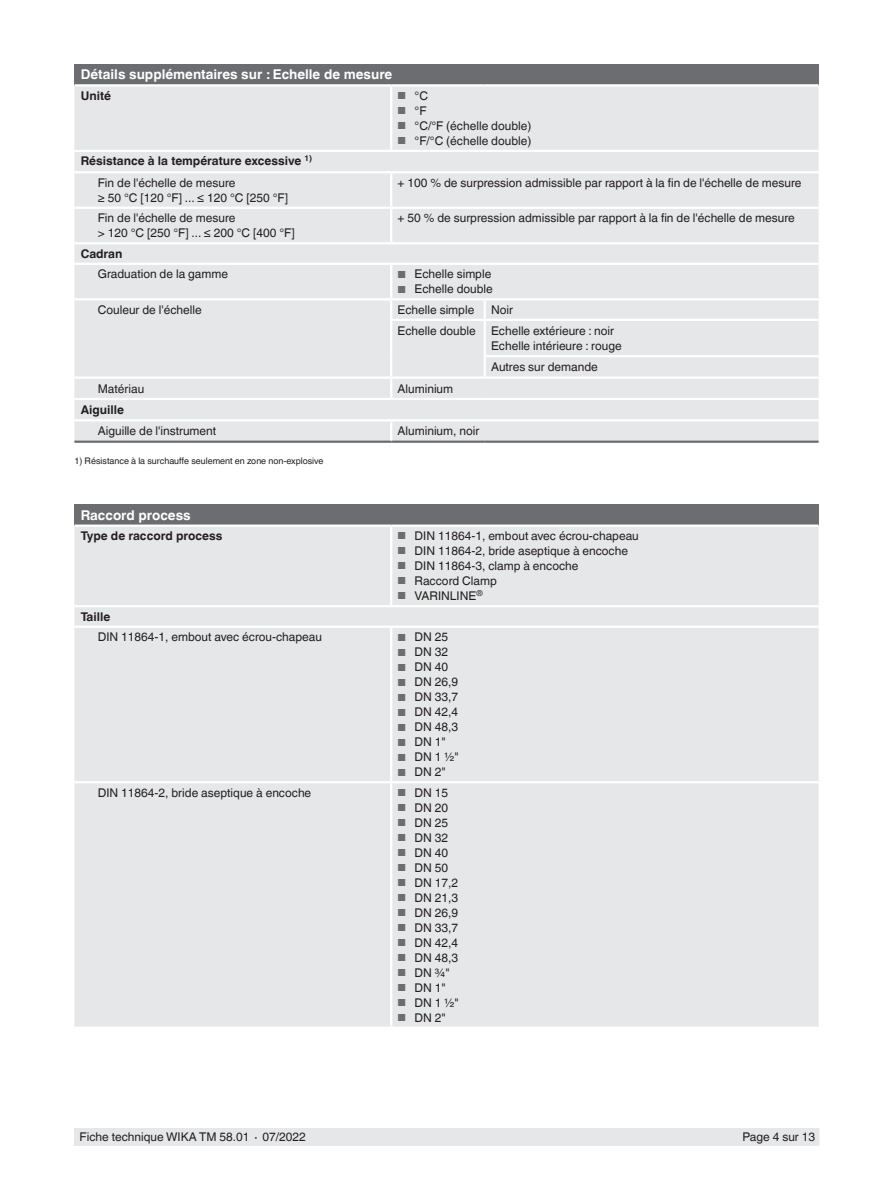
<style>
.page{position:relative;width:893px;height:1188px;background:#fff}
.page>*{position:absolute;margin:0;border:0;box-sizing:border-box;transform-origin:0 0}
.t1{font:700 13.5px "Helvetica World";color:#fff}
.t2{font:12px/15px "Helvetica World";color:#231f20}
.t3{font:700 12px/21.3px "Helvetica World";color:#231f20}
.t4{font:9px "Helvetica World";color:#231f20}
.s1{font-size:10.2px;color:#6c6d70}
.s2{font-weight:400}
</style>
<div class="page">
<div style="left:75px;top:1128px;width:744px;height:17px;background:#e6e7e9"></div>
<div style="left:74px;top:64px;width:745px;height:21px;background:#6c6d70"></div>
<div style="left:74px;top:86px;width:745px;height:355px;background:#e6e7e9"></div>
<hr style="left:391px;top:298px;width:94px;height:2px;background:#fff">
<hr style="left:485px;top:298px;width:334px;height:2px;background:#fff">
<hr style="left:485px;top:319px;width:334px;height:2px;background:#fff">
<hr style="left:484px;top:355px;width:335px;height:2px;background:#fff">
<hr style="left:74px;top:298px;width:317px;height:2px;background:#fff">
<svg style="left:390px;top:300px;width:2px;height:19px"></svg>
<hr style="left:74px;top:376px;width:317px;height:3px;background:#fff">
<svg style="left:484px;top:300px;width:2px;height:19px"></svg>
<hr style="left:390px;top:319px;width:95px;height:2px;background:#fff">
<hr style="left:390px;top:321px;width:2px;height:35px;background:#fff">
<hr style="left:484px;top:321px;width:2px;height:34px;background:#fff">
<hr style="left:390px;top:356px;width:2px;height:20px;background:#fff">
<svg style="left:484px;top:357px;width:2px;height:19px"></svg>
<hr style="left:391px;top:376px;width:94px;height:3px;background:#fff">
<hr style="left:485px;top:376px;width:334px;height:3px;background:#fff">
<hr style="left:74px;top:441px;width:317px;height:2px;background:#6c6d70">
<hr style="left:391px;top:441px;width:94px;height:2px;background:#6c6d70">
<hr style="left:485px;top:441px;width:334px;height:2px;background:#6c6d70">
<svg style="left:390px;top:379px;width:2px;height:19px"></svg>
<hr style="left:74px;top:398px;width:317px;height:2px;background:#fff">
<hr style="left:391px;top:398px;width:94px;height:2px;background:#fff">
<hr style="left:485px;top:398px;width:334px;height:2px;background:#fff">
<hr style="left:74px;top:419px;width:317px;height:2px;background:#fff">
<hr style="left:391px;top:419px;width:94px;height:2px;background:#fff">
<hr style="left:390px;top:421px;width:2px;height:20px;background:#fff">
<hr style="left:485px;top:419px;width:334px;height:2px;background:#fff">
<hr style="left:74px;top:84px;width:317px;height:2px;background:#fff">
<hr style="left:391px;top:84px;width:94px;height:2px;background:#fff">
<hr style="left:390px;top:87px;width:2px;height:63px;background:#fff">
<hr style="left:485px;top:84px;width:334px;height:2px;background:#fff">
<hr style="left:74px;top:150px;width:317px;height:2px;background:#fff">
<hr style="left:391px;top:150px;width:94px;height:2px;background:#fff">
<hr style="left:485px;top:150px;width:334px;height:2px;background:#fff">
<hr style="left:74px;top:171px;width:317px;height:2px;background:#fff">
<hr style="left:391px;top:171px;width:94px;height:2px;background:#fff">
<hr style="left:390px;top:173px;width:2px;height:34px;background:#fff">
<hr style="left:485px;top:171px;width:334px;height:2px;background:#fff">
<hr style="left:74px;top:207px;width:317px;height:2px;background:#fff">
<hr style="left:391px;top:207px;width:94px;height:2px;background:#fff">
<hr style="left:390px;top:209px;width:2px;height:33px;background:#fff">
<hr style="left:485px;top:207px;width:334px;height:2px;background:#fff">
<hr style="left:74px;top:242px;width:317px;height:2px;background:#fff">
<hr style="left:391px;top:242px;width:94px;height:2px;background:#fff">
<hr style="left:485px;top:242px;width:334px;height:2px;background:#fff">
<hr style="left:74px;top:263px;width:317px;height:2px;background:#fff">
<hr style="left:391px;top:263px;width:94px;height:2px;background:#fff">
<hr style="left:390px;top:265px;width:2px;height:33px;background:#fff">
<hr style="left:485px;top:263px;width:334px;height:2px;background:#fff">
<div style="left:74px;top:504px;width:745px;height:22px;background:#6c6d70"></div>
<div style="left:74px;top:527px;width:745px;height:500px;background:#e6e7e9"></div>
<hr style="left:74px;top:605px;width:317px;height:2px;background:#fff">
<hr style="left:391px;top:605px;width:428px;height:2px;background:#fff">
<hr style="left:74px;top:626px;width:317px;height:2px;background:#fff">
<hr style="left:391px;top:626px;width:428px;height:2px;background:#fff">
<hr style="left:74px;top:781px;width:317px;height:2px;background:#fff">
<hr style="left:391px;top:781px;width:428px;height:2px;background:#fff">
<hr style="left:74px;top:525px;width:317px;height:2px;background:#fff">
<hr style="left:391px;top:525px;width:428px;height:2px;background:#fff">
<hr style="left:390px;top:527px;width:2px;height:78px;background:#fff">
<hr style="left:390px;top:628px;width:2px;height:153px;background:#fff">
<hr style="left:390px;top:783px;width:2px;height:244px;background:#fff">
<p class="t1" style="left:81px;top:67px;width:313px">Détails supplémentaires sur : Echelle de mesure</p>
<p class="t3" style="left:81px;top:85px;width:32px">Unité</p>
<p class="t2" style="left:398px;top:88px;width:32px"><span class="s1">■</span> °C</p>
<p class="t2" style="left:398px;top:103px;width:30px"><span class="s1">■</span> °F</p>
<p class="t2" style="left:398px;top:118px;width:135px"><span class="s1">■</span> °C/°F (échelle double)</p>
<p class="t2" style="left:398px;top:133px;width:135px"><span class="s1">■</span> °F/°C (échelle double)</p>
<p class="t3" style="left:98px;top:151px;width:216px;text-indent:-17px">Résistance à la température excessive <sup>1)<br></sup><span class="s2">Fin de l'échelle de mesure</span></p>
<p class="t2" style="left:98px;top:190px;width:192px">≥ 50 °C [120 °F] ... ≤ 120 °C [250 °F]</p>
<p class="t2" style="left:398px;top:175px;width:405px">+ 100 % de surpression admissible par rapport à la fin de l'échelle de mesure</p>
<p class="t2" style="left:98px;top:211px;width:198px">Fin de l'échelle de mesure<br>&gt; 120 °C [250 °F] ... ≤ 200 °C [400 °F]</p>
<p class="t2" style="left:398px;top:211px;width:399px">+ 50 % de surpression admissible par rapport à la fin de l'échelle de mesure</p>
<p class="t3" style="left:81px;top:243px;width:43px">Cadran</p>
<p class="t2" style="left:98px;top:267px;width:132px">Graduation de la gamme</p>
<p class="t2" style="left:398px;top:267px;width:95px"><span class="s1">■</span> Echelle simple</p>
<p class="t2" style="left:398px;top:282px;width:97px"><span class="s1">■</span> Echelle double</p>
<p class="t2" style="left:98px;top:302px;width:106px">Couleur de l'échelle</p>
<p class="t2" style="left:398px;top:302px;width:78px">Echelle simple</p>
<p class="t2" style="left:491px;top:302px;width:24px">Noir</p>
<p class="t2" style="left:398px;top:323px;width:80px">Echelle double</p>
<p class="t2" style="left:491px;top:323px;width:132px">Echelle extérieure : noir<br>Echelle intérieure : rouge</p>
<p class="t2" style="left:491px;top:360px;width:108px">Autres sur demande</p>
<p class="t2" style="left:98px;top:381px;width:48px">Matériau</p>
<p class="t2" style="left:398px;top:381px;width:57px">Aluminium</p>
<p class="t3" style="left:81px;top:399px;width:45px">Aiguille</p>
<p class="t2" style="left:98px;top:424px;width:120px">Aiguille de l'instrument</p>
<p class="t2" style="left:398px;top:424px;width:83px">Aluminium, noir</p>
<p class="t4" style="left:74px;top:455px;width:251px">1) Résistance à la surchauffe seulement en zone non-explosive</p>
<p class="t1" style="left:81px;top:507px;width:111px">Raccord process</p>
<p class="t3" style="left:81px;top:525px;width:143px">Type de raccord process</p>
<p class="t2" style="left:398px;top:529px;width:243px"><span class="s1">■</span> DIN 11864-1, embout avec écrou-chapeau</p>
<p class="t2" style="left:398px;top:544px;width:232px"><span class="s1">■</span> DIN 11864-2, bride aseptique à encoche</p>
<p class="t2" style="left:398px;top:559px;width:182px"><span class="s1">■</span> DIN 11864-3, clamp à encoche</p>
<p class="t2" style="left:398px;top:574px;width:101px"><span class="s1">■</span> Raccord Clamp</p>
<p class="t2" style="left:398px;top:589px;width:87px"><span class="s1">■</span> VARINLINE<sup>®</sup></p>
<p class="t3" style="left:81px;top:606px;width:31px">Taille</p>
<p class="t2" style="left:98px;top:630px;width:226px">DIN 11864-1, embout avec écrou-chapeau</p>
<p class="t2" style="left:398px;top:630px;width:52px"><span class="s1">■</span> DN 25</p>
<p class="t2" style="left:398px;top:645px;width:52px"><span class="s1">■</span> DN 32</p>
<p class="t2" style="left:398px;top:660px;width:52px"><span class="s1">■</span> DN 40</p>
<p class="t2" style="left:398px;top:675px;width:62px"><span class="s1">■</span> DN 26,9</p>
<p class="t2" style="left:398px;top:690px;width:62px"><span class="s1">■</span> DN 33,7</p>
<p class="t2" style="left:398px;top:705px;width:62px"><span class="s1">■</span> DN 42,4</p>
<p class="t2" style="left:398px;top:720px;width:62px"><span class="s1">■</span> DN 48,3</p>
<p class="t2" style="left:398px;top:735px;width:50px"><span class="s1">■</span> DN 1"</p>
<p class="t2" style="left:398px;top:750px;width:63px"><span class="s1">■</span> DN 1 ½"</p>
<p class="t2" style="left:398px;top:765px;width:50px"><span class="s1">■</span> DN 2"</p>
<p class="t2" style="left:98px;top:785px;width:215px">DIN 11864-2, bride aseptique à encoche</p>
<p class="t2" style="left:398px;top:785px;width:52px"><span class="s1">■</span> DN 15</p>
<p class="t2" style="left:398px;top:800px;width:52px"><span class="s1">■</span> DN 20</p>
<p class="t2" style="left:398px;top:815px;width:52px"><span class="s1">■</span> DN 25</p>
<p class="t2" style="left:398px;top:830px;width:52px"><span class="s1">■</span> DN 32</p>
<p class="t2" style="left:398px;top:845px;width:52px"><span class="s1">■</span> DN 40</p>
<p class="t2" style="left:398px;top:860px;width:52px"><span class="s1">■</span> DN 50</p>
<p class="t2" style="left:398px;top:875px;width:62px"><span class="s1">■</span> DN 17,2</p>
<p class="t2" style="left:398px;top:890px;width:62px"><span class="s1">■</span> DN 21,3</p>
<p class="t2" style="left:398px;top:905px;width:62px"><span class="s1">■</span> DN 26,9</p>
<p class="t2" style="left:398px;top:920px;width:62px"><span class="s1">■</span> DN 33,7</p>
<p class="t2" style="left:398px;top:935px;width:62px"><span class="s1">■</span> DN 42,4</p>
<p class="t2" style="left:398px;top:950px;width:62px"><span class="s1">■</span> DN 48,3</p>
<p class="t2" style="left:398px;top:965px;width:54px"><span class="s1">■</span> DN ¾"</p>
<p class="t2" style="left:398px;top:980px;width:50px"><span class="s1">■</span> DN 1"</p>
<p class="t2" style="left:398px;top:995px;width:63px"><span class="s1">■</span> DN 1 ½"</p>
<p class="t2" style="left:398px;top:1010px;width:50px"><span class="s1">■</span> DN 2"</p>
<p class="t2" style="left:80px;top:1130px;width:228px">Fiche technique WIKA TM 58.01 ∙ 07/2022</p>
<p class="t2" style="left:743px;top:1130px;width:74px">Page 4 sur 13</p>
</div>
